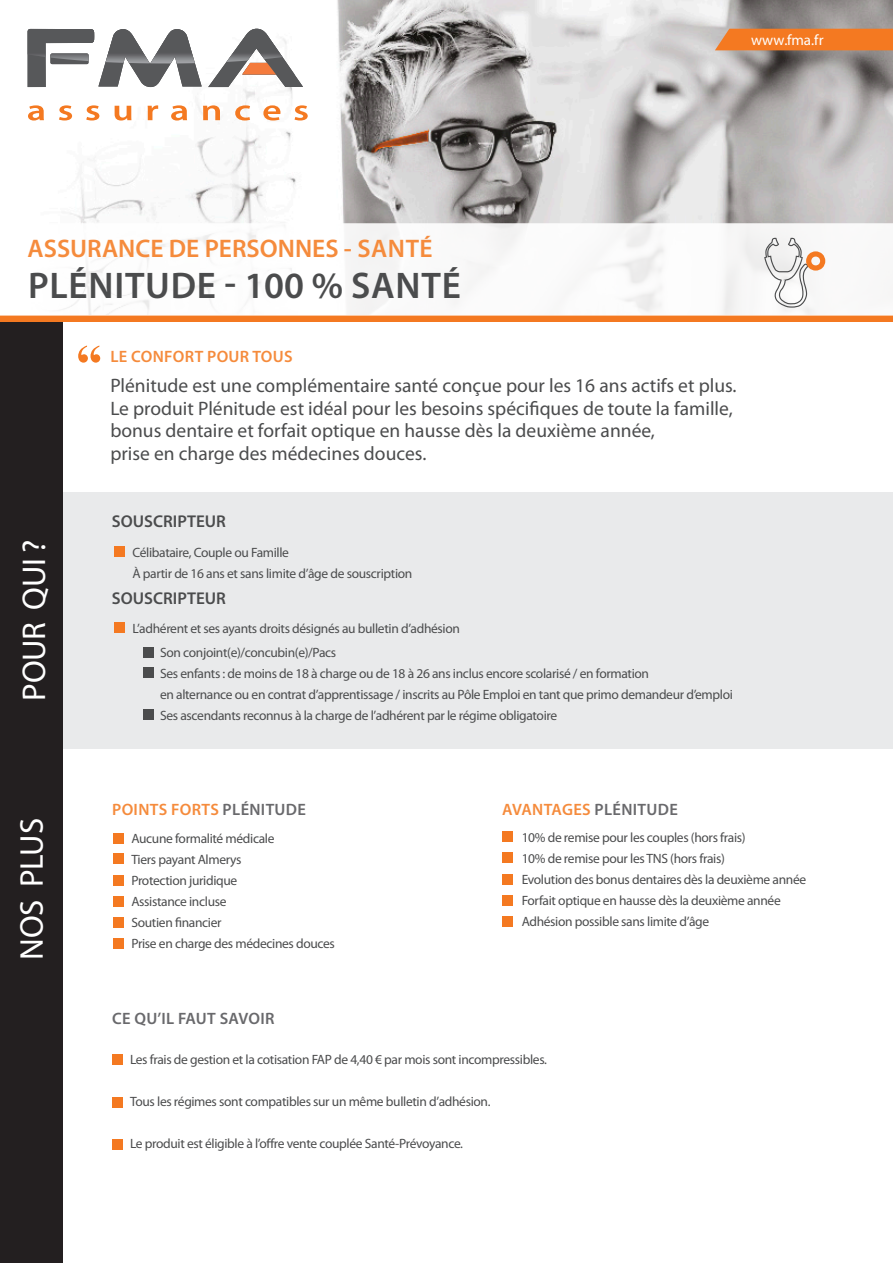
<style>
.page{position:relative;width:893px;height:1263px;background:#fff}
.page>*{position:absolute;margin:0;border:0;box-sizing:border-box;transform-origin:0 0}
.t1{font:700 52.5px "Times New Roman";color:#f47921}
.TITRE_NOIR_PHOTO{font:600 37.2px "Myriad Pro";letter-spacing:.02em;color:#4b4c4d}
.Texte_simple{font:33px "Myriad Pro";letter-spacing:-.005em;color:#fff}
.TITRE_ORANGE_photo{font:600 25.5px "Myriad Pro";color:#f58b3c}
.Texte_simple-2{font:19.5px "Myriad Pro";color:#4b4c4d}
.Titre_noir_dans_page{font:600 17.1px "Myriad Pro";color:#4b4c4d}
.TITRE_ORANGE_TEXTE_M{font:600 16.5px "Myriad Pro";letter-spacing:.02em;color:#f58b3c}
.TITRE_ORANGE_TEXTE_M-2{font:600 16.5px "Myriad Pro";letter-spacing:.02em;color:#69696c}
.t2{font:15px "Myriad Pro";color:#fff}
.Texte_simple-3{font:13.5px "Myriad Pro";letter-spacing:-.025em;color:#4b4c4d}
.s1{color:#69696c}
</style>
<div class="page">
<div style="left:0;top:492px;width:893px;height:257px;background:#e9eaeb"></div>
<div style="left:0;top:321px;width:62px;height:942px;background:#231f20"></div>
<img style="left:27px;top:0;width:866px;height:223px">
<div style="left:0;top:315px;width:893px;height:6px;background:#f47921"></div>
<div style="left:715px;top:29px;width:178px;height:21px;background:#f47921"></div>
<div style="left:0;top:223px;width:893px;height:93px;background:#fff"></div>
<svg style="left:764px;top:238px;width:61px;height:70px"></svg>
<div style="left:115px;top:546px;width:10px;height:10px;background:#f47921"></div>
<div style="left:112px;top:1054px;width:10px;height:10px;background:#f47921"></div>
<div style="left:112px;top:1139px;width:10px;height:10px;background:#f47921"></div>
<div style="left:112px;top:1097px;width:10px;height:10px;background:#f47921"></div>
<svg style="left:28px;top:105px;width:16px;height:16px"></svg>
<svg style="left:59px;top:105px;width:13px;height:15px"></svg>
<svg style="left:86px;top:105px;width:13px;height:15px"></svg>
<svg style="left:115px;top:106px;width:16px;height:15px"></svg>
<svg style="left:148px;top:105px;width:10px;height:15px"></svg>
<svg style="left:171px;top:105px;width:16px;height:16px"></svg>
<svg style="left:203px;top:105px;width:17px;height:15px"></svg>
<svg style="left:235px;top:105px;width:15px;height:15px"></svg>
<svg style="left:263px;top:105px;width:17px;height:15px"></svg>
<svg style="left:295px;top:105px;width:13px;height:15px"></svg>
<svg style="left:28px;top:29px;width:275px;height:58px"></svg>
<img style="left:226px;top:29px;width:57px;height:33px">
<img style="left:28px;top:29px;width:66px;height:28px">
<img style="left:106px;top:29px;width:5px;height:34px">
<img style="left:111px;top:29px;width:84px;height:34px">
<img style="left:50px;top:54px;width:38px;height:7px">
<div style="left:115px;top:623px;width:10px;height:10px;background:#f47921"></div>
<div style="left:144px;top:647px;width:10px;height:10px;background:#4b4c4d"></div>
<div style="left:144px;top:667px;width:10px;height:10px;background:#4b4c4d"></div>
<div style="left:144px;top:709px;width:10px;height:10px;background:#4b4c4d"></div>
<div style="left:113px;top:833px;width:10px;height:10px;background:#f47921"></div>
<div style="left:113px;top:854px;width:10px;height:10px;background:#f47921"></div>
<div style="left:113px;top:875px;width:10px;height:10px;background:#f47921"></div>
<div style="left:113px;top:896px;width:10px;height:10px;background:#f47921"></div>
<div style="left:113px;top:918px;width:10px;height:10px;background:#f47921"></div>
<div style="left:113px;top:938px;width:10px;height:10px;background:#f47921"></div>
<div style="left:503px;top:832px;width:10px;height:10px;background:#f47921"></div>
<div style="left:503px;top:853px;width:10px;height:10px;background:#f47921"></div>
<div style="left:503px;top:874px;width:10px;height:10px;background:#f47921"></div>
<div style="left:503px;top:895px;width:10px;height:10px;background:#f47921"></div>
<div style="left:503px;top:916px;width:10px;height:10px;background:#f47921"></div>
<p class="t2" style="left:751px;top:30px;width:74px">www.fma.fr</p>
<p class="TITRE_ORANGE_photo" style="left:28px;top:232px;width:407px">ASSURANCE DE PERSONNES - SANTÉ</p>
<p class="TITRE_NOIR_PHOTO" style="left:28px;top:262px;width:434px">PLÉNITUDE - 100 % SANTÉ</p>
<p class="Texte_simple" style="left:14px;top:701px;width:163px;rotate:-90deg">POUR QUI ?</p>
<p class="t1" style="left:76px;top:327px;width:28px">“</p>
<p class="TITRE_ORANGE_TEXTE_M" style="left:111px;top:346px;width:184px">LE CONFORT POUR TOUS</p>
<p class="Texte_simple-2" style="left:110px;top:374px;width:628px">Plénitude est une complémentaire santé conçue pour les 16 ans actifs et plus.</p>
<p class="Texte_simple-2" style="left:110px;top:396px;width:624px">Le produit Plénitude est idéal pour les besoins spécifiques de toute la famille,</p>
<p class="Texte_simple-2" style="left:110px;top:419px;width:546px">bonus dentaire et forfait optique en hausse dès la deuxième année,</p>
<p class="Texte_simple-2" style="left:110px;top:441px;width:317px">prise en charge des médecines douces.</p>
<p class="Titre_noir_dans_page" style="left:112px;top:511px;width:115px">SOUSCRIPTEUR</p>
<p class="Texte_simple-3" style="left:132px;top:544px;width:158px">Célibataire, Couple ou Famille</p>
<p class="Texte_simple-3" style="left:132px;top:565px;width:281px">À partir de 16 ans et sans limite d’âge de souscription</p>
<p class="Titre_noir_dans_page" style="left:112px;top:587px;width:115px">SOUSCRIPTEUR</p>
<p class="Texte_simple-3" style="left:132px;top:620px;width:329px">L’adhérent et ses ayants droits désignés au bulletin d’adhésion</p>
<p class="Texte_simple-3" style="left:160px;top:644px;width:178px">Son conjoint(e)/concubin(e)/Pacs</p>
<p class="Texte_simple-3" style="left:160px;top:665px;width:490px">Ses enfants : de moins de 18 à charge ou de 18 à 26 ans inclus encore scolarisé / en formation</p>
<p class="Texte_simple-3" style="left:160px;top:686px;width:574px">en alternance ou en contrat d’apprentissage / inscrits au Pôle Emploi en tant que primo demandeur d’emploi</p>
<p class="Texte_simple-3" style="left:160px;top:707px;width:399px">Ses ascendants reconnus à la charge de l’adhérent par le régime obligatoire</p>
<p class="Texte_simple" style="left:11px;top:960px;width:143px;rotate:-90deg">NOS PLUS</p>
<p class="TITRE_ORANGE_TEXTE_M" style="left:112px;top:799px;width:195px">POINTS FORTS <span class="s1">PLÉNITUDE</span></p>
<p class="Texte_simple-3" style="left:131px;top:830px;width:145px">Aucune formalité médicale</p>
<p class="Texte_simple-3" style="left:131px;top:851px;width:112px">Tiers payant Almerys</p>
<p class="Texte_simple-3" style="left:131px;top:872px;width:107px">Protection juridique</p>
<p class="Texte_simple-3" style="left:131px;top:893px;width:97px">Assistance incluse</p>
<p class="Texte_simple-3" style="left:131px;top:914px;width:92px">Soutien financier</p>
<p class="Texte_simple-3" style="left:131px;top:935px;width:205px">Prise en charge des médecines douces</p>
<p class="TITRE_ORANGE_TEXTE_M-2" style="left:112px;top:1008px;width:164px">CE QU’IL FAUT SAVOIR</p>
<p class="TITRE_ORANGE_TEXTE_M" style="left:502px;top:799px;width:177px">AVANTAGES <span class="s1">PLÉNITUDE</span></p>
<p class="Texte_simple-3" style="left:522px;top:829px;width:226px">10% de remise pour les couples (hors frais)</p>
<p class="Texte_simple-3" style="left:522px;top:850px;width:205px">10% de remise pour les TNS (hors frais)</p>
<p class="Texte_simple-3" style="left:522px;top:871px;width:286px">Evolution des bonus dentaires dès la deuxième année</p>
<p class="Texte_simple-3" style="left:522px;top:892px;width:261px">Forfait optique en hausse dès la deuxième année</p>
<p class="Texte_simple-3" style="left:522px;top:913px;width:189px">Adhésion possible sans limite d’âge</p>
<p class="Texte_simple-3" style="left:130px;top:1051px;width:418px">Les frais de gestion et la cotisation FAP de 4,40 € par mois sont incompressibles.</p>
<p class="Texte_simple-3" style="left:130px;top:1093px;width:362px">Tous les régimes sont compatibles sur un même bulletin d’adhésion.</p>
<p class="Texte_simple-3" style="left:130px;top:1135px;width:335px">Le produit est éligible à l’offre vente couplée Santé-Prévoyance.</p>
</div>
